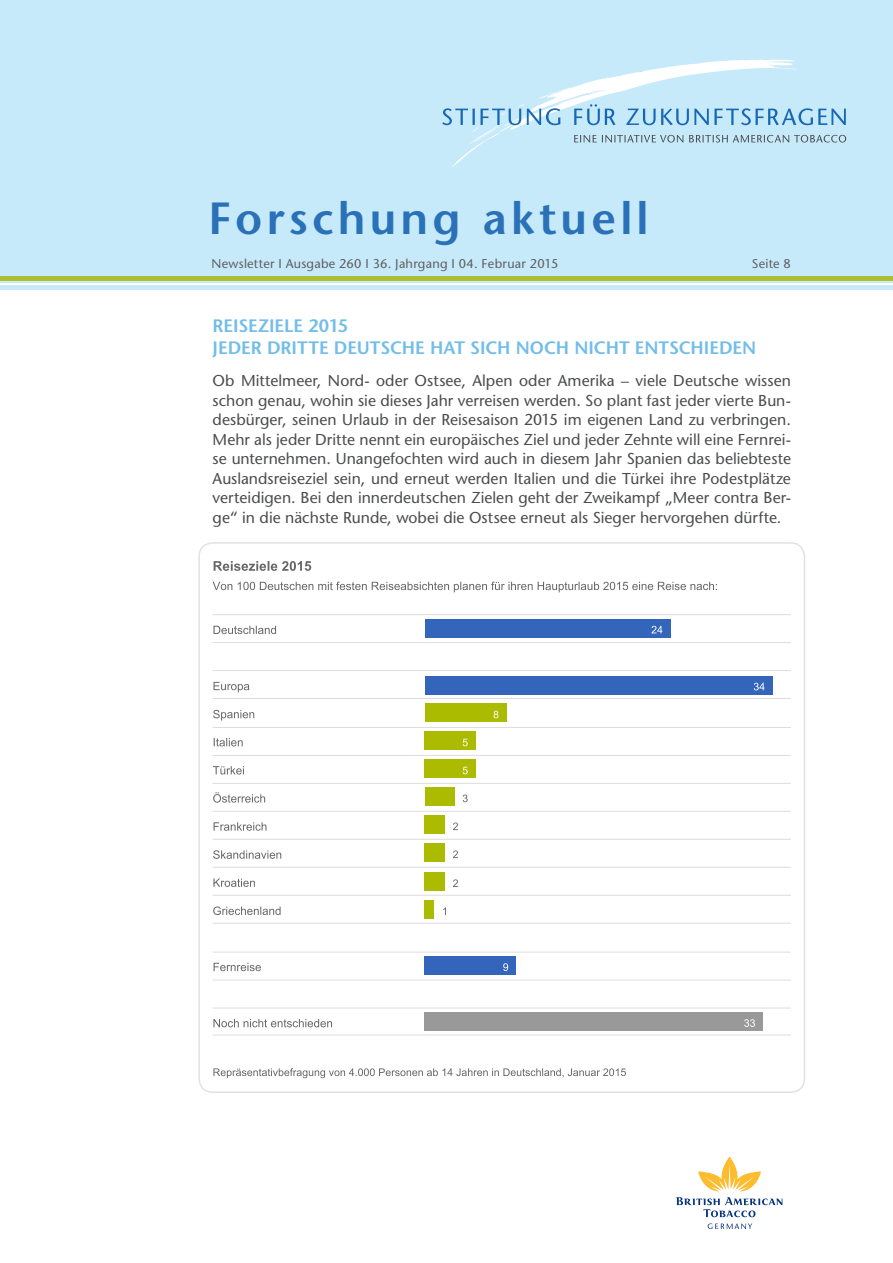
<style>
.page{position:relative;width:893px;height:1263px;background:#fff}
.page>*{position:absolute;margin:0;border:0;box-sizing:border-box;transform-origin:0 0}
.t1{font:600 45px "Stone Sans";letter-spacing:.095em;color:#2a71b8}
.t2{font:600 18px/21.6px "Stone Sans";letter-spacing:-.005em;color:#73bde9}
.t3{font:15.75px/19.5px "Stone Sans";color:#4b4c4d;text-align:justify}
.t4{font:12.75px "Stone Sans";letter-spacing:.02em;color:#606063}
</style>
<div class="page">
<hr style="left:0;top:285px;width:893px;height:4px;background:#c6eafa">
<div style="left:0;top:0;width:893px;height:283px;background:#c6eafa"></div>
<svg style="left:442px;top:59px;width:404px;height:108px"></svg>
<div style="left:0;top:276px;width:893px;height:5px;background:#aebe30"></div>
<svg style="left:708px;top:1223px;width:44px;height:6px"></svg>
<svg style="left:676px;top:1197px;width:106px;height:20px"></svg>
<svg style="left:698px;top:1157px;width:63px;height:34px"></svg>
<hr style="left:425px;top:670px;width:366px;height:1px;background:#ddd">
<hr style="left:425px;top:698px;width:366px;height:1px;background:#ddd">
<hr style="left:425px;top:727px;width:366px;height:1px;background:#ddd">
<hr style="left:425px;top:755px;width:366px;height:1px;background:#ddd">
<hr style="left:425px;top:783px;width:366px;height:1px;background:#ddd">
<hr style="left:425px;top:811px;width:366px;height:1px;background:#ddd">
<hr style="left:425px;top:839px;width:366px;height:1px;background:#ddd">
<hr style="left:425px;top:867px;width:366px;height:1px;background:#ddd">
<hr style="left:425px;top:895px;width:366px;height:1px;background:#ddd">
<hr style="left:425px;top:923px;width:366px;height:1px;background:#ddd">
<hr style="left:425px;top:952px;width:366px;height:1px;background:#ddd">
<hr style="left:425px;top:979px;width:366px;height:1px;background:#ddd">
<hr style="left:425px;top:1007px;width:366px;height:1px;background:#ddd">
<hr style="left:425px;top:1034px;width:366px;height:1px;background:#ddd">
<hr style="left:425px;top:642px;width:366px;height:1px;background:#ddd">
<hr style="left:425px;top:614px;width:366px;height:1px;background:#ddd">
<hr style="left:213px;top:670px;width:212px;height:1px;background:#ddd">
<hr style="left:213px;top:698px;width:212px;height:1px;background:#ddd">
<hr style="left:213px;top:727px;width:212px;height:1px;background:#ddd">
<hr style="left:213px;top:755px;width:212px;height:1px;background:#ddd">
<hr style="left:213px;top:783px;width:212px;height:1px;background:#ddd">
<hr style="left:213px;top:811px;width:212px;height:1px;background:#ddd">
<hr style="left:213px;top:839px;width:212px;height:1px;background:#ddd">
<hr style="left:213px;top:867px;width:212px;height:1px;background:#ddd">
<hr style="left:213px;top:895px;width:212px;height:1px;background:#ddd">
<hr style="left:213px;top:923px;width:212px;height:1px;background:#ddd">
<hr style="left:213px;top:952px;width:212px;height:1px;background:#ddd">
<hr style="left:213px;top:979px;width:212px;height:1px;background:#ddd">
<hr style="left:213px;top:1007px;width:212px;height:1px;background:#ddd">
<hr style="left:213px;top:1034px;width:212px;height:1px;background:#ddd">
<hr style="left:213px;top:642px;width:212px;height:1px;background:#ddd">
<hr style="left:213px;top:614px;width:212px;height:1px;background:#ddd">
<svg style="left:213px;top:1068px;width:413px;height:10px"></svg>
<div style="left:425px;top:619px;width:245px;height:18px;background:#3366ba"></div>
<div style="left:425px;top:676px;width:348px;height:18px;background:#3366ba"></div>
<div style="left:425px;top:704px;width:82px;height:18px;background:#ab0"></div>
<div style="left:425px;top:732px;width:51px;height:18px;background:#ab0"></div>
<div style="left:425px;top:760px;width:51px;height:18px;background:#ab0"></div>
<div style="left:425px;top:788px;width:30px;height:18px;background:#ab0"></div>
<div style="left:425px;top:816px;width:20px;height:18px;background:#ab0"></div>
<div style="left:425px;top:844px;width:20px;height:18px;background:#ab0"></div>
<div style="left:425px;top:872px;width:20px;height:19px;background:#ab0"></div>
<div style="left:425px;top:900px;width:9px;height:19px;background:#ab0"></div>
<div style="left:425px;top:956px;width:91px;height:19px;background:#3366ba"></div>
<div style="left:425px;top:1012px;width:338px;height:19px;background:#999"></div>
<svg style="left:214px;top:561px;width:97px;height:10px"></svg>
<svg style="left:213px;top:582px;width:504px;height:10px"></svg>
<svg style="left:651px;top:626px;width:11px;height:7px"></svg>
<svg style="left:754px;top:683px;width:11px;height:7px"></svg>
<svg style="left:493px;top:711px;width:5px;height:7px"></svg>
<svg style="left:463px;top:739px;width:5px;height:7px"></svg>
<svg style="left:463px;top:767px;width:5px;height:7px"></svg>
<svg style="left:463px;top:794px;width:5px;height:8px"></svg>
<svg style="left:453px;top:822px;width:5px;height:8px"></svg>
<svg style="left:453px;top:850px;width:5px;height:8px"></svg>
<svg style="left:453px;top:879px;width:5px;height:8px"></svg>
<svg style="left:503px;top:963px;width:5px;height:8px"></svg>
<svg style="left:744px;top:1019px;width:11px;height:8px"></svg>
<svg style="left:213px;top:626px;width:63px;height:8px"></svg>
<svg style="left:214px;top:682px;width:35px;height:10px"></svg>
<svg style="left:213px;top:710px;width:41px;height:10px"></svg>
<svg style="left:214px;top:738px;width:29px;height:8px"></svg>
<svg style="left:213px;top:766px;width:31px;height:8px"></svg>
<svg style="left:213px;top:792px;width:52px;height:11px"></svg>
<svg style="left:214px;top:822px;width:52px;height:9px"></svg>
<svg style="left:213px;top:850px;width:68px;height:9px"></svg>
<svg style="left:213px;top:878px;width:42px;height:9px"></svg>
<svg style="left:213px;top:906px;width:68px;height:9px"></svg>
<svg style="left:214px;top:963px;width:47px;height:8px"></svg>
<svg style="left:213px;top:1019px;width:119px;height:8px"></svg>
<div style="left:198px;top:542px;width:607px;height:551px;border:2px solid #e1e2e4;border-radius:14px"></div>
<h1 class="t1" style="left:208px;top:191px;width:442px">FORSCHUNG AKTUELL</h1>
<p class="t4" style="left:212px;top:256px;width:348px">Newsletter I Ausgabe 260 I 36. Jahrgang I 04. Februar 2015</p>
<p class="t4" style="left:752px;top:256px;width:41px">Seite 8</p>
<p class="t2" style="left:213px;top:315px;width:545px">REISEZIELE 2015<br>JEDER DRITTE DEUTSCHE HAT SICH NOCH NICHT ENTSCHIEDEN</p>
<p class="t3" style="left:213px;top:371px;width:580px">Ob Mittelmeer, Nord- oder Ostsee, Alpen oder Amerika – viele Deutsche wissen schon genau, wohin sie dieses Jahr verreisen werden. So plant fast jeder vierte Bun&shy;desbürger, seinen Urlaub in der Reisesaison 2015 im eigenen Land zu verbringen.<br>Mehr als jeder Dritte nennt ein europäisches Ziel und jeder Zehnte will eine Fernrei&shy;se unternehmen. Unangefochten wird auch in diesem Jahr Spanien das beliebteste Auslandsreiseziel sein, und erneut werden Italien und die Türkei ihre Podestplätze verteidigen. Bei den innerdeutschen Zielen geht der Zweikampf „Meer contra Ber&shy;ge“ in die nächste Runde, wobei die Ostsee erneut als Sieger hervorgehen dürfte.</p>
</div>
